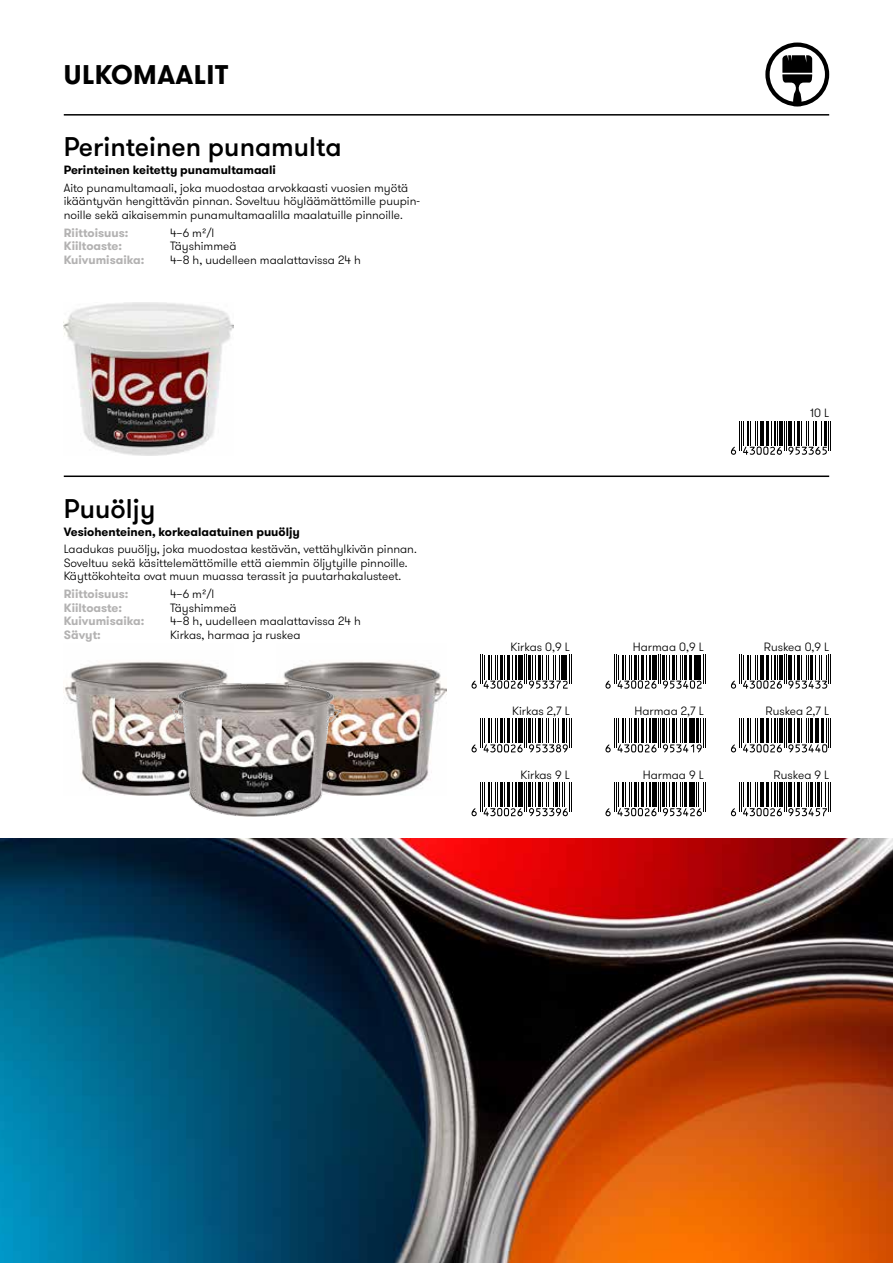
<style>
.page{position:relative;width:893px;height:1263px;background:#fff}
.page>*{position:absolute;margin:0;border:0;box-sizing:border-box;transform-origin:0 0}
.t1{font:500 27px "GT Walsheim";color:#000}
.t2{font:700 27px "GT Walsheim";letter-spacing:.015em;color:#000}
.t3{font:300 12px/13.5px "GT Walsheim";color:#000}
.t4{font:700 12px "GT Walsheim";color:#b3b2b2}
.t5{font:700 12px "GT Walsheim";color:#000}
</style>
<div class="page">
<img style="left:317px;top:662px;width:129px;height:133px">
<img style="left:65px;top:662px;width:125px;height:133px">
<svg style="left:731px;top:421px;width:100px;height:34px"></svg>
<svg style="left:471px;top:808px;width:6px;height:8px"></svg>
<hr style="left:480px;top:782px;width:1px;height:30px;background:#000">
<hr style="left:482px;top:782px;width:1px;height:30px;background:#000">
<svg style="left:484px;top:782px;width:39px;height:34px"></svg>
<hr style="left:519px;top:782px;width:4px;height:25px;background:#000">
<hr style="left:524px;top:782px;width:1px;height:30px;background:#000">
<hr style="left:526px;top:782px;width:1px;height:30px;background:#000">
<hr style="left:528px;top:782px;width:3px;height:25px;background:#000">
<svg style="left:529px;top:782px;width:39px;height:34px"></svg>
<hr style="left:569px;top:782px;width:1px;height:30px;background:#000">
<hr style="left:571px;top:782px;width:1px;height:30px;background:#000">
<svg style="left:605px;top:808px;width:6px;height:8px"></svg>
<hr style="left:614px;top:782px;width:1px;height:30px;background:#000">
<hr style="left:616px;top:782px;width:1px;height:30px;background:#000">
<svg style="left:618px;top:782px;width:38px;height:34px"></svg>
<hr style="left:653px;top:782px;width:4px;height:25px;background:#000">
<hr style="left:658px;top:782px;width:1px;height:30px;background:#000">
<hr style="left:660px;top:782px;width:1px;height:30px;background:#000">
<hr style="left:662px;top:782px;width:3px;height:25px;background:#000">
<svg style="left:663px;top:782px;width:39px;height:34px"></svg>
<hr style="left:703px;top:782px;width:1px;height:30px;background:#000">
<hr style="left:704px;top:782px;width:1px;height:30px;background:#000">
<svg style="left:731px;top:808px;width:5px;height:8px"></svg>
<hr style="left:739px;top:782px;width:1px;height:30px;background:#000">
<hr style="left:741px;top:782px;width:1px;height:30px;background:#000">
<svg style="left:743px;top:782px;width:39px;height:34px"></svg>
<hr style="left:779px;top:782px;width:4px;height:25px;background:#000">
<hr style="left:784px;top:782px;width:1px;height:30px;background:#000">
<hr style="left:786px;top:782px;width:1px;height:30px;background:#000">
<svg style="left:788px;top:782px;width:39px;height:34px"></svg>
<hr style="left:828px;top:782px;width:1px;height:30px;background:#000">
<hr style="left:830px;top:782px;width:1px;height:30px;background:#000">
<svg style="left:471px;top:719px;width:101px;height:33px"></svg>
<svg style="left:605px;top:719px;width:99px;height:33px"></svg>
<svg style="left:731px;top:719px;width:100px;height:33px"></svg>
<svg style="left:471px;top:655px;width:101px;height:34px"></svg>
<svg style="left:605px;top:655px;width:99px;height:34px"></svg>
<svg style="left:731px;top:655px;width:100px;height:34px"></svg>
<img style="left:64px;top:303px;width:170px;height:152px">
<img style="left:170px;top:664px;width:170px;height:152px">
<hr style="left:64px;top:475px;width:765px;height:2px;background:#000">
<hr style="left:64px;top:114px;width:765px;height:2px;background:#000">
<svg style="left:782px;top:55px;width:31px;height:51px"></svg>
<div style="left:765px;top:43px;width:64px;height:63px;border:4px solid #000;border-radius:50%"></div>
<img style="left:0;top:838px;width:893px;height:425px">
<h1 class="t2" style="left:64px;top:57px;width:166px">Ulkomaalit</h1>
<h1 class="t1" style="left:64px;top:130px;width:279px">Perinteinen punamulta</h1>
<p class="t5" style="left:64px;top:162px;width:214px">Perinteinen keitetty punamultamaali</p>
<p class="t3" style="left:64px;top:181px;width:358px">Aito punamultamaali, joka muodostaa arvokkaasti vuosien myötä ikääntyvän hengittävän pinnan. Soveltuu höyläämättömille puupin&shy;noille sekä aikaisemmin punamultamaalilla maalatuille pinnoille.</p>
<p class="t4" style="left:64px;top:225px;width:66px">Riittoisuus:</p>
<p class="t3" style="left:170px;top:226px;width:46px">4–6 m²/l</p>
<p class="t4" style="left:64px;top:238px;width:60px">Kiiltoaste:</p>
<p class="t3" style="left:170px;top:239px;width:68px">Täyshimmeä</p>
<p class="t4" style="left:64px;top:252px;width:82px">Kuivumisaika:</p>
<p class="t3" style="left:170px;top:253px;width:192px">4–8 h, uudelleen maalattavissa 24 h</p>
<h1 class="t1" style="left:64px;top:491px;width:93px">Puuöljy</h1>
<p class="t5" style="left:64px;top:523px;width:238px">Vesiohenteinen, korkealaatuinen puuöljy</p>
<p class="t3" style="left:64px;top:543px;width:355px">Laadukas puuöljy, joka muodostaa kestävän, vettähylkivän pinnan.<br>Soveltuu sekä käsittelemättömille että aiemmin öljytyille pinnoille.<br>Käyttökohteita ovat muun muassa terassit ja puutarhakalusteet.</p>
<p class="t4" style="left:64px;top:586px;width:66px">Riittoisuus:</p>
<p class="t3" style="left:170px;top:587px;width:46px">4–6 m²/l</p>
<p class="t4" style="left:64px;top:599px;width:60px">Kiiltoaste:</p>
<p class="t3" style="left:170px;top:601px;width:68px">Täyshimmeä</p>
<p class="t4" style="left:64px;top:613px;width:82px">Kuivumisaika:</p>
<p class="t3" style="left:170px;top:614px;width:192px">4–8 h, uudelleen maalattavissa 24 h</p>
<p class="t4" style="left:64px;top:626px;width:39px">Sävyt:</p>
<p class="t3" style="left:170px;top:628px;width:132px">Kirkas, harmaa ja ruskea</p>
<p class="t3" style="left:810px;top:407px;width:20px">10 L</p>
<p class="t3" style="left:511px;top:640px;width:61px">Kirkas 0,9 L</p>
<p class="t3" style="left:633px;top:640px;width:72px">Harmaa 0,9 L</p>
<p class="t3" style="left:764px;top:640px;width:67px">Ruskea 0,9 L</p>
<p class="t3" style="left:512px;top:704px;width:59px">Kirkas 2,7 L</p>
<p class="t3" style="left:635px;top:704px;width:71px">Harmaa 2,7 L</p>
<p class="t3" style="left:765px;top:704px;width:65px">Ruskea 2,7 L</p>
<p class="t3" style="left:520px;top:768px;width:51px">Kirkas 9 L</p>
<p class="t3" style="left:643px;top:768px;width:63px">Harmaa 9 L</p>
<p class="t3" style="left:774px;top:768px;width:57px">Ruskea 9 L</p>
</div>
